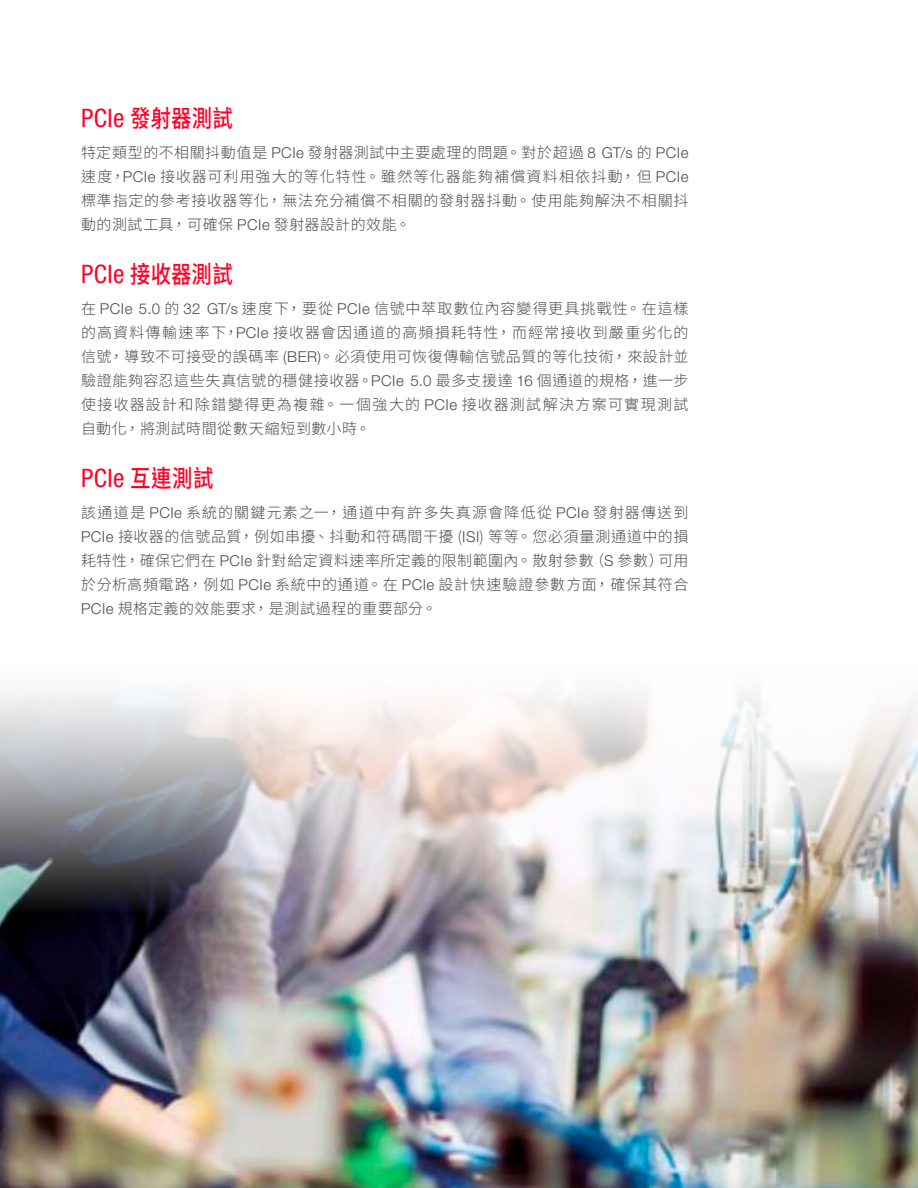
<style>
.page{position:relative;width:918px;height:1188px;background:#fff}
.page>*{position:absolute;margin:0;border:0;box-sizing:border-box;transform-origin:0 0}
.t1{font:condensed 25.5px "Helvetica Neue LT Std";color:#ff0025}
.t2{font:500 24px "Source Han Sans TC";letter-spacing:.01em;color:#ff0025;scale:.85 1}
.t3{font:300 15px/24px "Source Han Sans TC";letter-spacing:.05em;color:#494b4d;text-align:justify}
.s1{font-family:"Helvetica Neue LT Std";font-weight:400;font-stretch:condensed;font-size:25.5px}
.s2{font-family:"Helvetica Neue LT Std"}
.s3{font-family:"Source Han Sans TC";font-weight:500;font-stretch:normal;font-size:24px}
</style>
<div class="page">
<img style="left:1px;top:912px;width:916px;height:276px">
<img style="left:0;top:691px;width:918px;height:221px">
<h2 class="t2" style="left:81px;top:105px;width:180px"><span class="s1">PCIe</span> 發射器測試</h2>
<p class="t3" style="left:81px;top:141px;width:609px">特定類型的不相關抖動值是 <span class="s2">PCIe</span> 發射器測試中主要處理的問題。對於超過 <span class="s2">8 GT/s</span> 的 <span class="s2">PCIe</span>速度，<span class="s2">PCIe</span> 接收器可利用強大的等化特性。雖然等化器能夠補償資料相依抖動，但 <span class="s2">PCIe</span>標準指定的參考接收器等化，無法充分補償不相關的發射器抖動。使用能夠解決不相關抖動的測試工具，可確保 <span class="s2">PCIe</span> 發射器設計的效能。</p>
<h2 class="t2" style="left:81px;top:261px;width:180px"><span class="s1">PCIe</span> 接收器測試</h2>
<p class="t3" style="left:81px;top:297px;width:609px">在 <span class="s2">PCIe 5.0</span> 的 <span class="s2">32 GT/s</span> 速度下，要從 <span class="s2">PCIe</span> 信號中萃取數位內容變得更具挑戰性。在這樣的高資料傳輸速率下，<span class="s2">PCIe</span> 接收器會因通道的高頻損耗特性，而經常接收到嚴重劣化的信號，導致不可接受的誤碼率 <span class="s2">(BER)</span>。必須使用可恢復傳輸信號品質的等化技術，來設計並驗證能夠容忍這些失真信號的穩健接收器。<span class="s2">PCIe 5.0</span> 最多支援達 <span class="s2">16</span> 個通道的規格，進一步使接收器設計和除錯變得更為複雜。一個強大的 <span class="s2">PCIe</span> 接收器測試解決方案可實現測試自動化，將測試時間從數天縮短到數小時。</p>
<h1 class="t1" style="left:81px;top:463px;width:134px">PCIe <span class="s3">互連測試</span></h1>
<p class="t3" style="left:81px;top:501px;width:609px">該通道是 <span class="s2">PCIe</span> 系統的關鍵元素之一，通道中有許多失真源會降低從 <span class="s2">PCIe</span> 發射器傳送到<span class="s2">PCIe</span> 接收器的信號品質，例如串擾、抖動和符碼間干擾 (<span class="s2">ISI</span>) 等等。您必須量測通道中的損耗特性，確保它們在 <span class="s2">PCIe</span> 針對給定資料速率所定義的限制範圍內。散射參數（<span class="s2">S</span> 參數）可用於分析高頻電路，例如 <span class="s2">PCIe</span> 系統中的通道。在 <span class="s2">PCIe</span> 設計快速驗證參數方面，確保其符合<span class="s2">PCIe</span> 規格定義的效能要求，是測試過程的重要部分。</p>
</div>
